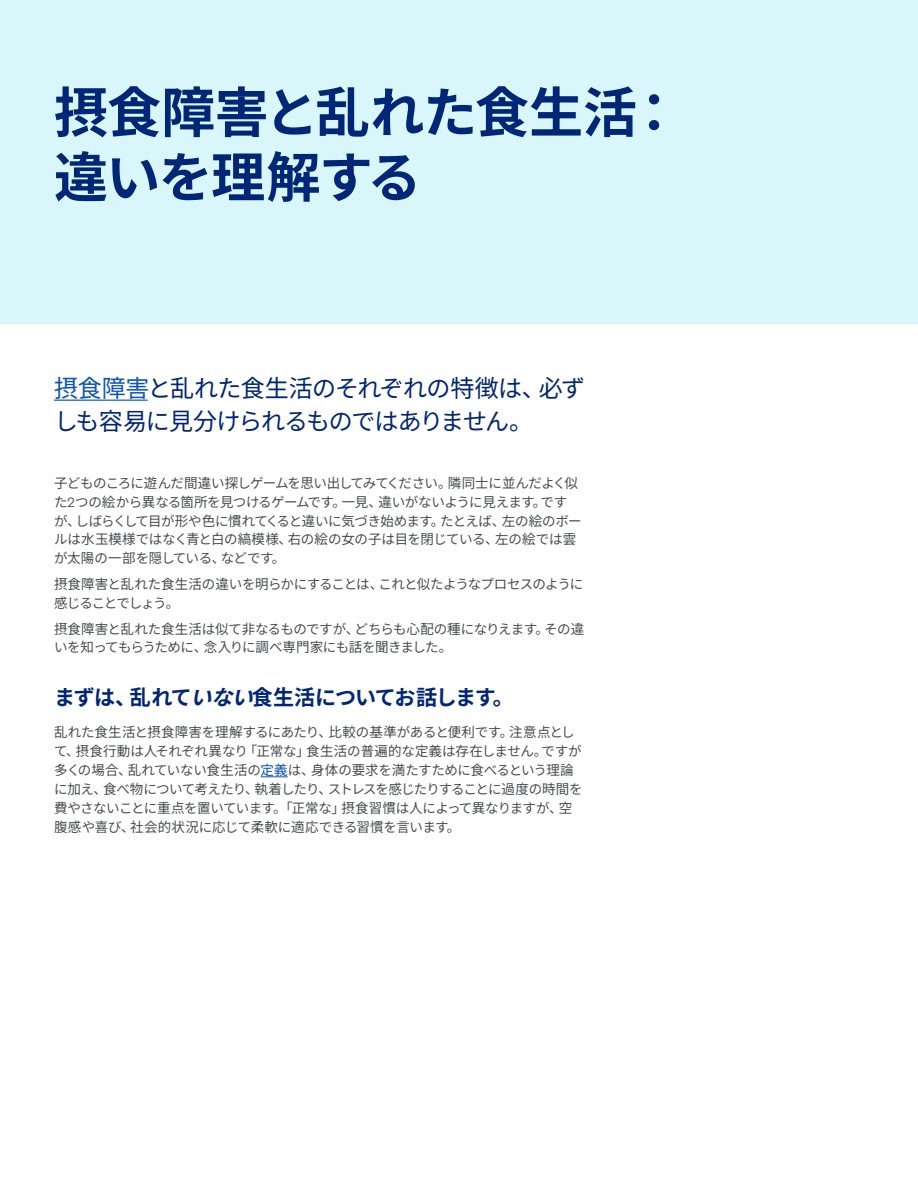
<style>
.page{position:relative;width:918px;height:1188px;background:#fff}
.page>*{position:absolute;margin:0;border:0;box-sizing:border-box;transform-origin:0 0}
.Headline{font:700 54px/64.8px "Noto Sans JP";letter-spacing:-.025em;color:#002677}
.Intro{font:24px/33.6px "Noto Sans JP";letter-spacing:-.035em;color:#002677}
.Subhead{font:700 21px "Noto Sans JP";letter-spacing:-.045em;color:#002677}
.Arial-Body{font:13.5px/18.9px "Noto Sans JP";letter-spacing:-.035em;color:#4b4d4f}
.Body{font:13.5px/18.9px "Noto Sans JP";letter-spacing:-.015em;color:#4b4d4f}
.s1{color:#0c55b8}
.s2{font-family:"Enterprise Sans"}
.s3{font-style:italic}
</style>
<div class="page">
<div style="left:0;top:0;width:918px;height:324px;background:#d9f6fa"></div>
<svg style="left:261px;top:776px;width:27px;height:1px"></svg>
<hr style="left:54px;top:400px;width:94px;height:1px;background:#0c55b8">
<p class="Headline" style="left:54px;top:81px;width:629px">摂食障害と乱れた食生活：違いを理解する</p>
<p class="Intro" style="left:54px;top:372px;width:533px"><span class="s1">摂食障害</span>と乱れた食生活のそれぞれの特徴は、必ずしも容易に見分けられるものではありません。</p>
<p class="Arial-Body" style="left:54px;top:474px;width:529px">子どものころに遊んだ間違い探しゲームを思い出してみてください。隣同士に並んだよく似た<span class="s2">2</span>つの絵から異なる箇所を見つけるゲームです。一見、違いがないように見えます。ですが、しばらくして目が形や色に慣れてくると違いに気づき始めます。たとえば、左の絵のボールは水玉模様ではなく青と白の縞模様、右の絵の女の子は目を閉じている、左の絵では雲が太陽の一部を隠している、などです。</p>
<p class="Arial-Body" style="left:54px;top:575px;width:531px">摂食障害と乱れた食生活の違いを明らかにすることは、これと似たようなプロセスのように感じることでしょう。</p>
<p class="Arial-Body" style="left:54px;top:619px;width:532px">摂食障害と乱れた食生活は似て非なるものですが、どちらも心配の種になりえます。その違いを知ってもらうために、念入りに調べ専門家にも話を聞きました。</p>
<p class="Subhead" style="left:54px;top:685px;width:461px">まずは、乱れて<span class="s3">いない</span>食生活についてお話します。</p>
<p class="Body" style="left:54px;top:723px;width:530px">乱れた食生活と摂食障害を理解するにあたり、比較の基準があると便利です。注意点として、摂食行動は人それぞれ異なり「正常な」食生活の普遍的な定義は存在しません。ですが多くの場合、乱れていない食生活の<span class="s1">定義</span>は、身体の要求を満たすために食べるという理論に加え、食べ物について考えたり、執着したり、ストレスを感じたりすることに過度の時間を費やさないことに重点を置いています。「正常な」摂食習慣は人によって異なりますが、空腹感や喜び、社会的状況に応じて柔軟に適応できる習慣を言います。</p>
</div>
